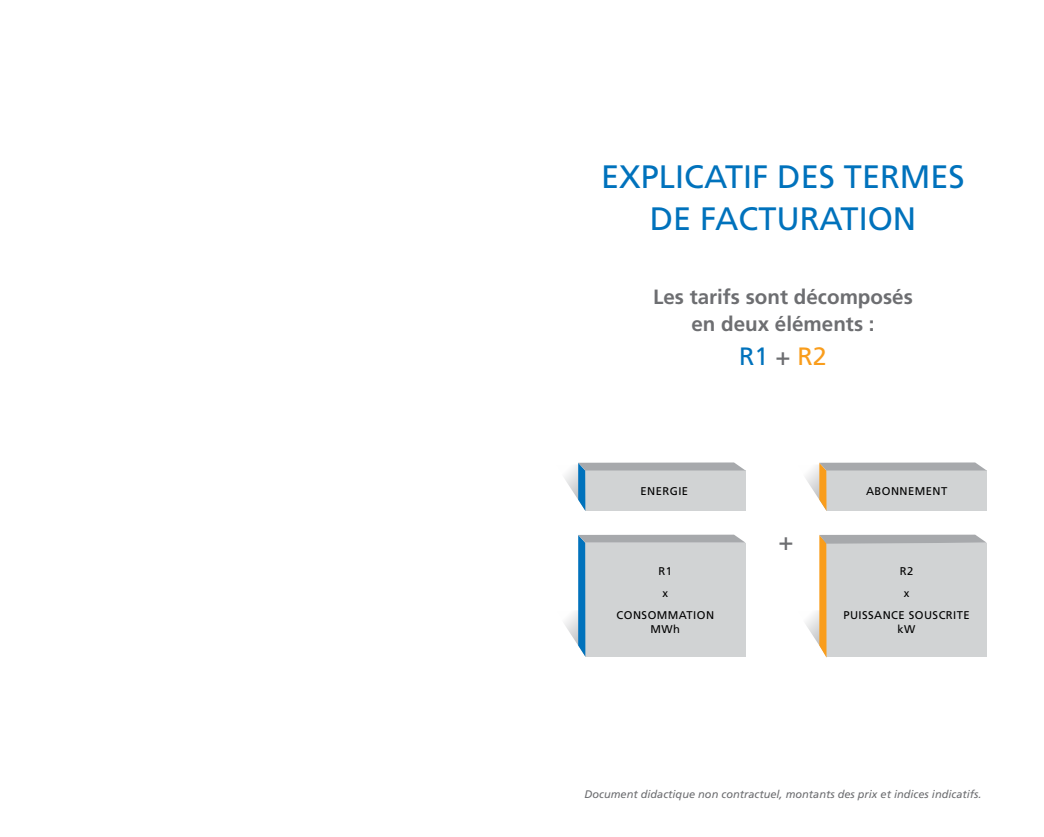
<style>
.page{position:relative;width:1044px;height:837px;background:#fff}
.page>*{position:absolute;margin:0;border:0;box-sizing:border-box;transform-origin:0 0}
.t1{font:32.4px/42px "Frutiger";color:#0072bc;text-align:center}
.t2{font:25.1px "Frutiger";color:#0072bc}
.t3{font:25.1px "Frutiger";color:#6d6e71}
.t4{font:700 20.6px/27.4px "Frutiger";color:#6d6e71;text-align:center}
.t5{font:11.2px/21.9px "Frutiger";letter-spacing:.04em;color:#000;text-align:center}
.t6{font:italic 11px "Frutiger";color:#6d6e71}
.s1{color:#6d6e71}
.s2{color:#f99d1c}
</style>
<div class="page">
<svg style="left:564px;top:462px;width:181px;height:48px;background:#c7cdd0"></svg>
<svg style="left:564px;top:534px;width:181px;height:122px;background:#cad0d4"></svg>
<svg style="left:805px;top:462px;width:181px;height:48px;background:#cfcecb"></svg>
<svg style="left:805px;top:534px;width:181px;height:123px;background:#d3d2ce"></svg>
<h1 class="t1" style="left:601px;top:155px;width:365px">EXPLICATIF DES TERMES<br>DE FACTURATION</h1>
<h3 class="t4" style="left:653px;top:282px;width:261px">Les tarifs sont décomposés en deux éléments :</h3>
<h2 class="t2" style="left:739px;top:341px;width:89px">R1 <span class="s1">+</span> <span class="s2">R2</span></h2>
<p class="t5" style="left:640px;top:480px;width:49px">ENERGIE</p>
<p class="t5" style="left:616px;top:560px;width:99px">R1<br>x<br>CONSOMMATION</p>
<p class="t5" style="left:650px;top:617px;width:31px">MWh</p>
<h2 class="t3" style="left:778px;top:526px;width:17px">+</h2>
<p class="t5" style="left:865px;top:480px;width:83px">ABONNEMENT</p>
<p class="t5" style="left:843px;top:560px;width:128px">R2<br>x<br>PUISSANCE SOUSCRITE</p>
<p class="t5" style="left:897px;top:617px;width:19px">kW</p>
<p class="t6" style="left:584px;top:787px;width:398px">Document didactique non contractuel, montants des prix et indices indicatifs.</p>
</div>
